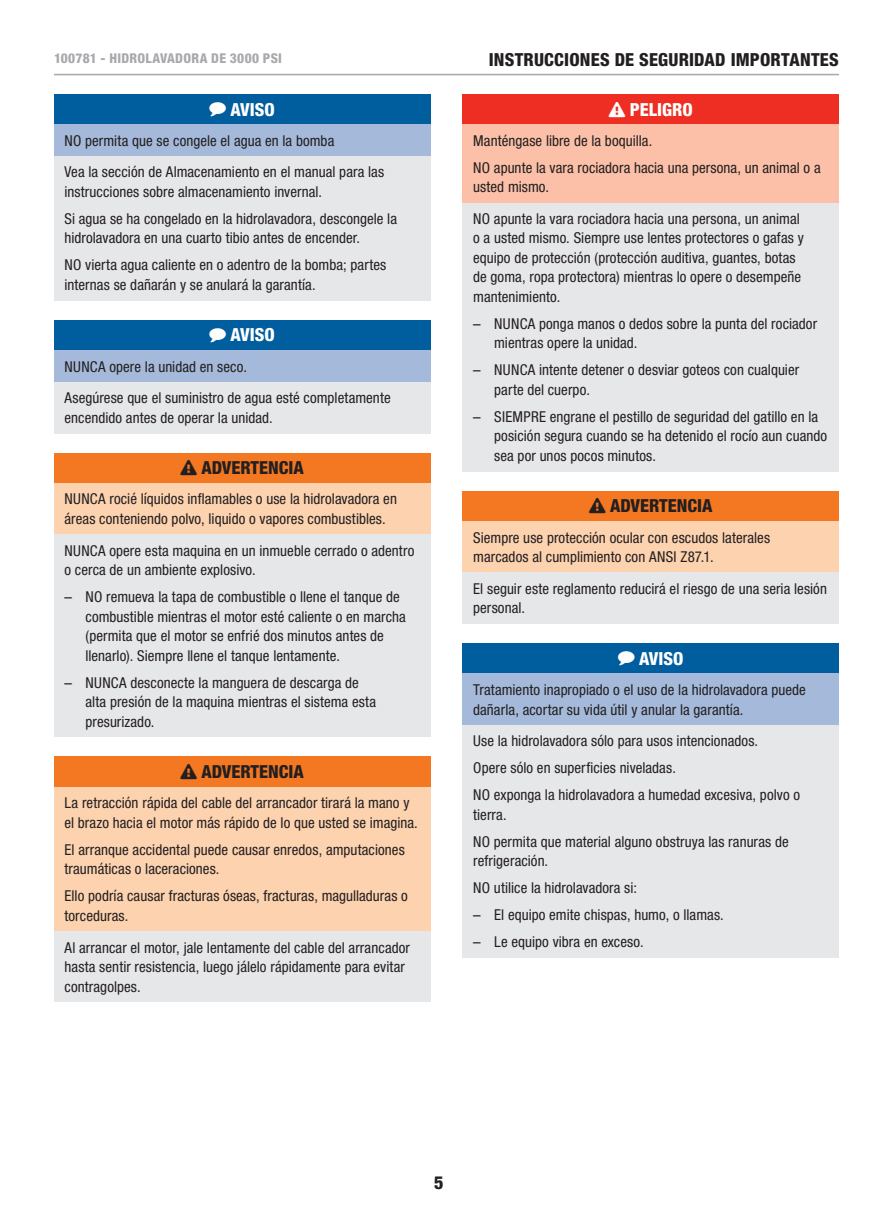
<style>
.page{position:relative;width:893px;height:1212px;background:#fff}
.page>*{position:absolute;margin:0;border:0;box-sizing:border-box;transform-origin:0 0}
.t1{font:800 condensed 18px "Helvetica Neue LT Std";color:#231f20}
.t2{font:800 condensed 18px "Helvetica Neue LT Std";color:#fff}
.t3{font:condensed 15px/19.5px "Helvetica Neue LT Std";letter-spacing:.005em;color:#231f20}
.t4{font:800 condensed 13.5px "Helvetica Neue LT Std";letter-spacing:.02em;color:#a8a9ad}
.s1{font-stretch:normal}
</style>
<div class="page">
<hr style="left:54px;top:74px;width:785px;height:1px;background:#a8a9ad">
<div style="left:54px;top:94px;width:376px;height:31px;background:#005e9e"></div>
<div style="left:54px;top:125px;width:376px;height:31px;background:#a5bada"></div>
<div style="left:54px;top:156px;width:376px;height:144px;background:#e6e7e9"></div>
<div style="left:54px;top:320px;width:376px;height:30px;background:#005e9e"></div>
<div style="left:54px;top:350px;width:376px;height:32px;background:#a5bada"></div>
<div style="left:54px;top:382px;width:376px;height:51px;background:#e6e7e9"></div>
<div style="left:54px;top:453px;width:376px;height:30px;background:#f47721"></div>
<div style="left:54px;top:483px;width:376px;height:51px;background:#fcd2af"></div>
<div style="left:54px;top:534px;width:376px;height:203px;background:#e6e7e9"></div>
<div style="left:54px;top:757px;width:376px;height:30px;background:#f47721"></div>
<div style="left:54px;top:787px;width:376px;height:144px;background:#fcd2af"></div>
<div style="left:54px;top:931px;width:376px;height:71px;background:#e6e7e9"></div>
<div style="left:463px;top:94px;width:376px;height:31px;background:#ee2e22"></div>
<div style="left:463px;top:125px;width:376px;height:78px;background:#fbc0a7"></div>
<div style="left:463px;top:203px;width:376px;height:268px;background:#e6e7e9"></div>
<div style="left:463px;top:491px;width:376px;height:30px;background:#f47721"></div>
<div style="left:463px;top:521px;width:376px;height:52px;background:#fcd2af"></div>
<div style="left:463px;top:573px;width:376px;height:51px;background:#e6e7e9"></div>
<div style="left:463px;top:643px;width:376px;height:31px;background:#005e9e"></div>
<div style="left:463px;top:674px;width:376px;height:51px;background:#a5bada"></div>
<div style="left:463px;top:725px;width:376px;height:233px;background:#e6e7e9"></div>
<p class="t4" style="left:54px;top:50px;width:76px">100781 - HIDROLA</p>
<p class="t4" style="left:160px;top:50px;width:17px">VADORA</p>
<p class="t4" style="left:211px;top:50px;width:71px">DE 3000 PSI</p>
<p class="t1" style="left:489px;top:49px;width:11px">INSTRUCC</p>
<p class="t1" style="left:564px;top:49px;width:16px">IONES</p>
<p class="t1" style="left:615px;top:49px;width:45px">DE SEGUR</p>
<p class="t1" style="left:689px;top:49px;width:17px">IDAD</p>
<p class="t1" style="left:731px;top:49px;width:11px">IMPORTANTES</p>
<p class="t2" style="left:209px;top:98px;width:67px">◆ AVISO</p>
<p class="t3" style="left:64px;top:124px;width:321px;line-height:31.7px">NO permita que se congele el agua en la bomba<br>Vea la sección de Almacenamiento en el manual para las</p>
<p class="t3" style="left:64px;top:178px;width:334px;line-height:27px">instrucciones sobre almacenamiento invernal.<br>Si agua se ha congelado en la hidrolavadora, descongele la</p>
<p class="t3" style="left:64px;top:225px;width:323px;line-height:27px">hidrolavadora en una cuarto tibio antes de encender.<br>NO vierta agua caliente en o adentro de la bomba; partes</p>
<p class="t3" style="left:64px;top:275px;width:253px">internas se dañarán y se anulará la garantía.</p>
<p class="t2" style="left:209px;top:324px;width:67px">◆ AVISO</p>
<p class="t3" style="left:64px;top:350px;width:328px;line-height:31.7px">NUNCA opere la unidad en seco.<br>Asegúrese que el suministro de agua esté completamente</p>
<p class="t3" style="left:64px;top:408px;width:210px">encendido antes de operar la unidad.</p>
<p class="t1" style="left:180px;top:457px;width:125px">❑ ADVERTENCIA</p>
<p class="t3" style="left:64px;top:489px;width:334px">NUNCA rocié líquidos inflamables o use la hidrolavadora en áreas conteniendo polvo, liquido o vapores combustibles.</p>
<p class="t3" style="left:64px;top:540px;width:351px">NUNCA opere esta maquina en un inmueble cerrado o adentro o cerca de un ambiente explosivo.</p>
<p class="t3" style="left:86px;top:587px;width:322px;text-indent:-21px"><span class="s1">–</span> NO remueva la tapa de combustible o llene el tanque de combustible mientras el motor esté caliente o en marcha (permita que el motor se enfrié dos minutos antes de llenarlo). Siempre llene el tanque lentamente.</p>
<p class="t3" style="left:86px;top:672px;width:292px;text-indent:-21px"><span class="s1">–</span> NUNCA desconecte la manguera de descarga de alta presión de la maquina mientras el sistema esta presurizado.</p>
<p class="t1" style="left:180px;top:761px;width:125px">❑ ADVERTENCIA</p>
<p class="t3" style="left:64px;top:793px;width:355px">La retracción rápida del cable del arrancador tirará la mano y el brazo hacia el motor más rápido de lo que usted se imagina.</p>
<p class="t3" style="left:64px;top:840px;width:342px">El arranque accidental puede causar enredos, amputaciones traumáticas o laceraciones.</p>
<p class="t3" style="left:64px;top:886px;width:345px">Ello podría causar fracturas óseas, fracturas, magulladuras o torceduras.</p>
<p class="t3" style="left:64px;top:937px;width:347px">Al arrancar el motor, jale lentamente del cable del arrancador hasta sentir resistencia, luego jálelo rápidamente para evitar contragolpes.</p>
<p class="t2" style="left:609px;top:98px;width:86px">❑ PELIGRO</p>
<p class="t3" style="left:473px;top:127px;width:349px;line-height:27px">Manténgase libre de la boquilla.<br>NO apunte la vara rociadora hacia una persona, un animal o a</p>
<p class="t3" style="left:473px;top:171px;width:328px;line-height:31.7px">usted mismo.<br>NO apunte la vara rociadora hacia una persona, un animal</p>
<p class="t3" style="left:473px;top:228px;width:332px">o a usted mismo. Siempre use lentes protectores o gafas y equipo de protección (protección auditiva, guantes, botas de goma, ropa protectora) mientras lo opere o desempeñe mantenimiento.</p>
<p class="t3" style="left:494px;top:314px;width:324px;text-indent:-21px"><span class="s1">–</span> NUNCA ponga manos o dedos sobre la punta del rociador mientras opere la unidad.</p>
<p class="t3" style="left:494px;top:360px;width:306px;text-indent:-21px"><span class="s1">–</span> NUNCA intente detener o desviar goteos con cualquier parte del cuerpo.</p>
<p class="t3" style="left:494px;top:407px;width:334px;text-indent:-21px"><span class="s1">–</span> SIEMPRE engrane el pestillo de seguridad del gatillo en la posición segura cuando se ha detenido el rocío aun cuando sea por unos pocos minutos.</p>
<p class="t1" style="left:589px;top:495px;width:125px">❑ ADVERTENCIA</p>
<p class="t3" style="left:473px;top:527px;width:298px">Siempre use protección ocular con escudos laterales marcados al cumplimiento con ANSI Z87.1.</p>
<p class="t3" style="left:473px;top:579px;width:355px">El seguir este reglamento reducirá el riesgo de una seria lesión personal.</p>
<p class="t2" style="left:618px;top:647px;width:67px">◆ AVISO</p>
<p class="t3" style="left:473px;top:680px;width:334px">Tratamiento inapropiado o el uso de la hidrolavadora puede dañarla, acortar su vida útil y anular la garantía.</p>
<p class="t3" style="left:473px;top:727px;width:328px;line-height:27px">Use la hidrolavadora sólo para usos intencionados.<br>Opere sólo en superficies niveladas.<br>NO exponga la hidrolavadora a humedad excesiva, polvo o</p>
<p class="t3" style="left:473px;top:801px;width:317px;line-height:27px">tierra.<br>NO permita que material alguno obstruya las ranuras de</p>
<p class="t3" style="left:473px;top:847px;width:165px;line-height:27px">refrigeración.<br>NO utilice la hidrolavadora si:</p>
<p class="t3" style="left:473px;top:905px;width:252px"><span class="s1">–</span> El equipo emite chispas, humo, o llamas.</p>
<p class="t3" style="left:473px;top:932px;width:172px"><span class="s1">–</span> Le equipo vibra en exceso.</p>
<p class="t1" style="left:434px;top:1171px;width:11px">5</p>
</div>
